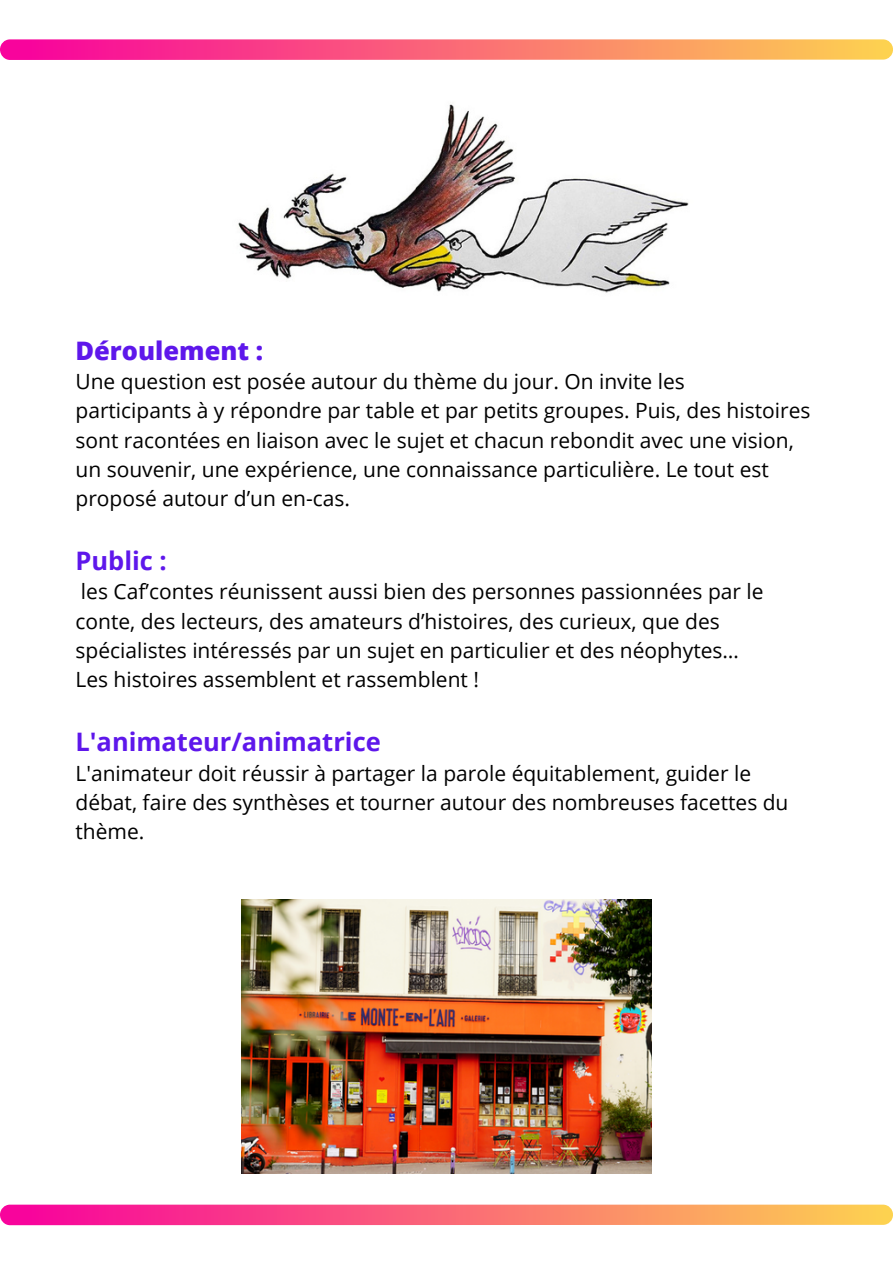
<style>
.page{position:relative;width:893px;height:1264px;background:#fff}
.page>*{position:absolute;margin:0;border:0;box-sizing:border-box;transform-origin:0 0}
.t1{font:700 25.5px "Open Sans";color:#5e17eb}
.t2{font:800 25.5px "Open Sans";color:#5e17eb}
.t3{font:21px/29.2px "Open Sans";color:#000}
</style>
<div class="page">
<img style="left:238px;top:104px;width:451px;height:189px">
<div style="left:0;top:39px;width:892px;height:21px;background:linear-gradient(to right,#f8009e,#fdd350);border-radius:10px"></div>
<img style="left:241px;top:899px;width:410px;height:274px">
<div style="left:0;top:1204px;width:892px;height:21px;background:linear-gradient(to right,#f8009e,#fdd350);border-radius:10px"></div>
<p class="t2" style="left:75px;top:333px;width:189px">Déroulement :</p>
<p class="t3" style="left:75px;top:366px;width:610px">Une question est posée autour du thème du jour. On invite les</p>
<p class="t3" style="left:75px;top:395px;width:736px">participants à y répondre par table et par petits groupes. Puis, des histoires sont racontées en liaison avec le sujet et chacun rebondit avec une vision, un souvenir, une expérience, une connaissance particulière. Le tout est proposé autour d’un en-cas.</p>
<p class="t1" style="left:75px;top:543px;width:93px">Public :</p>
<p class="t3" style="left:75px;top:576px;width:689px">les Caf’contes réunissent aussi bien des personnes passionnées par le conte, des lecteurs, des amateurs d’histoires, des curieux, que des spécialistes intéressés par un sujet en particulier et des néophytes…</p>
<p class="t3" style="left:75px;top:664px;width:405px">Les histoires assemblent et rassemblent !</p>
<p class="t1" style="left:75px;top:724px;width:307px">L'animateur/animatrice</p>
<p class="t3" style="left:75px;top:757px;width:714px">L'animateur doit réussir à partager la parole équitablement, guider le débat, faire des synthèses et tourner autour des nombreuses facettes du thème.</p>
</div>
